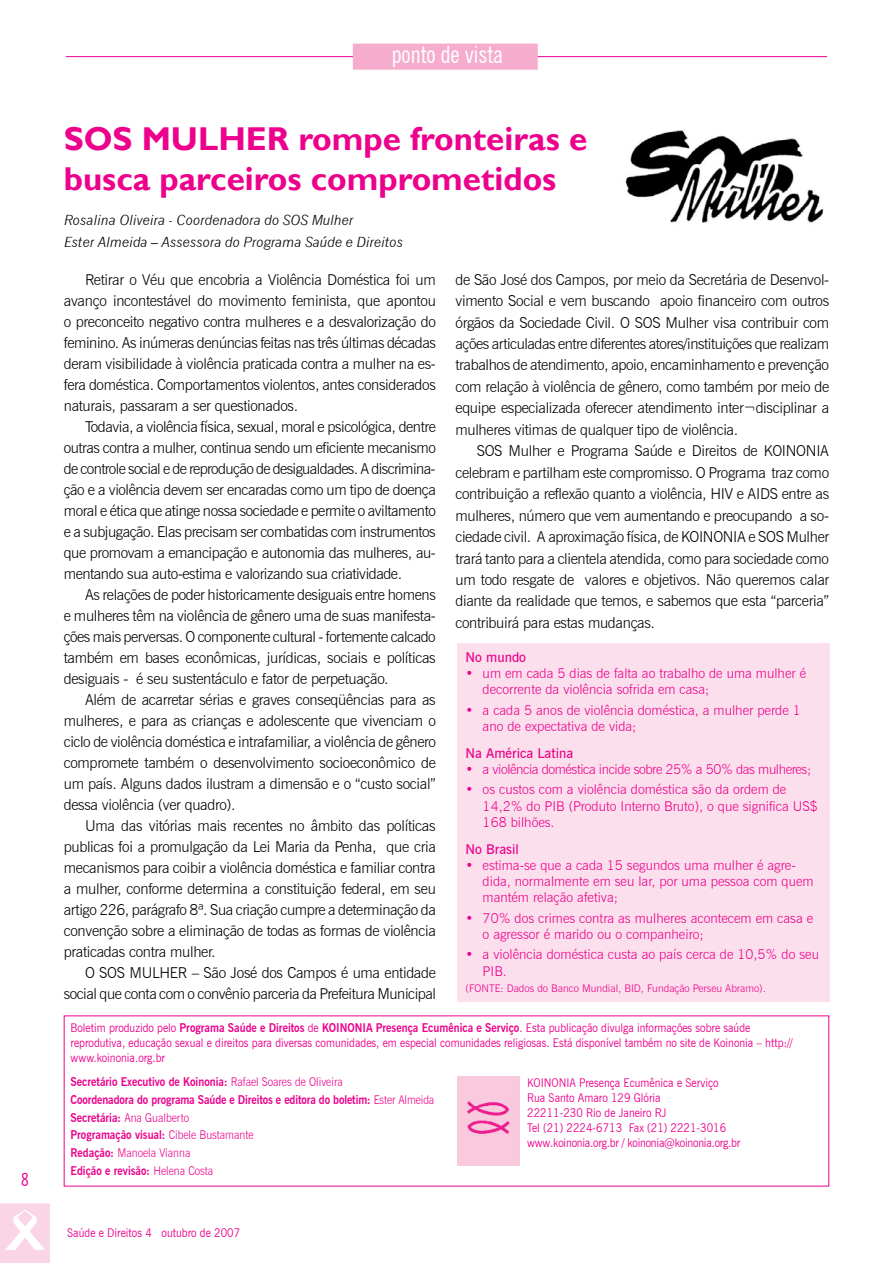
<style>
.page{position:relative;width:893px;height:1263px;background:#fff}
.page>*{position:absolute;margin:0;border:0;box-sizing:border-box;transform-origin:0 0}
.t1{font:700 33px/39.6px "Gill Sans";color:#ec008c}
.t2{font:condensed 24px "News Gothic BT";color:#fff}
.t3{font:condensed 18px "News Gothic BT";color:#ec008c}
.t4{font:300 15px/21px "News Gothic BT";letter-spacing:-.02em;color:#000;text-align:justify}
.t5{font:300 13.5px/16.2px "News Gothic BT";color:#ec008c}
.t6{font:italic 13.5px/22.5px "News Gothic";color:#000}
.t7{font:300 13.5px "News Gothic BT";letter-spacing:-.03em;color:#ec008c}
.t8{font:600 13.5px "News Gothic BT";color:#ec008c}
.t9{font:12px/15px "News Gothic BT";color:#ec008c;scale:.9 1}
.t10{font:700 12px/17.7px "News Gothic BT";color:#ec008c;scale:.9 1}
.t11{font:300 10.5px "News Gothic BT";color:#ec008c}
.s1{font-weight:700}
.s2{font-weight:300}
</style>
<div class="page">
<svg style="left:0;top:1203px;width:50px;height:60px"></svg>
<hr style="left:66px;top:56px;width:761px;height:1px;background:#ec008c">
<div style="left:353px;top:44px;width:185px;height:26px;background:#f6adcd;border:2px solid #f6adcd"></div>
<div style="left:457px;top:643px;width:372px;height:359px;background:#fcdfec"></div>
<img style="left:625px;top:130px;width:199px;height:93px">
<img style="left:457px;top:1077px;width:62px;height:88px">
<p class="t3" style="left:21px;top:1169px;width:9px">8</p>
<h2 class="t2" style="left:392px;top:40px;width:113px">ponto de vista</h2>
<h1 class="t1" style="left:64px;top:120px;width:525px">SOS MULHER rompe fronteiras e busca parceiros comprometidos</h1>
<p class="t6" style="left:64px;top:209px;width:340px">Rosalina Oliveira - Coordenadora do SOS Mulher<br>Ester Almeida – Assessora do Programa Saúde e Direitos</p>
<p class="t4" style="left:64px;top:269px;width:374px;text-indent:21px">Retirar o Véu que encobria a Violência Doméstica foi um avanço incontestável do movimento feminista, que apontou o preconceito negativo contra mulheres e a desvalorização do feminino. As inúmeras denúncias feitas nas três últimas décadas deram visibilidade à violência praticada contra a mulher na es&shy;fera doméstica. Comportamentos violentos, antes considerados naturais, passaram a ser questionados.</p>
<p class="t4" style="left:64px;top:416px;width:374px;text-indent:21px">Todavia, a violência física, sexual, moral e psicológica, dentre outras contra a mulher, continua sendo um eficiente mecanismo de controle social e de reprodução de desigualdades. A discrimina&shy;ção e a violência devem ser encaradas como um tipo de doença moral e ética que atinge nossa sociedade e permite o aviltamento e a subjugação. Elas precisam ser combatidas com instrumentos que promovam a emancipação e autonomia das mulheres, au&shy;mentando sua auto-estima e valorizando sua criatividade.</p>
<p class="t4" style="left:64px;top:584px;width:374px;text-indent:21px">As relações de poder historicamente desiguais entre homens e mulheres têm na violência de gênero uma de suas manifesta&shy;ções mais perversas. O componente cultural - fortemente calcado também em bases econômicas, jurídicas, sociais e políticas desiguais - é seu sustentáculo e fator de perpetuação.</p>
<p class="t4" style="left:64px;top:689px;width:374px;text-indent:21px">Além de acarretar sérias e graves conseqüências para as mulheres, e para as crianças e adolescente que vivenciam o ciclo de violência doméstica e intrafamiliar, a violência de gênero compromete também o desenvolvimento socioeconômico de um país. Alguns dados ilustram a dimensão e o “custo social” dessa violência (ver quadro).</p>
<p class="t4" style="left:64px;top:815px;width:374px;text-indent:21px">Uma das vitórias mais recentes no âmbito das políticas publicas foi a promulgação da Lei Maria da Penha, que cria mecanismos para coibir a violência doméstica e familiar contra a mulher, conforme determina a constituição federal, em seu artigo 226, parágrafo 8ª. Sua criação cumpre a determinação da convenção sobre a eliminação de todas as formas de violência praticadas contra mulher.</p>
<p class="t4" style="left:64px;top:962px;width:374px;text-align:right">O SOS MULHER – São José dos Campos é uma entidade social que conta com o convênio parceria da Prefeitura Municipal</p>
<p class="t4" style="left:455px;top:268px;width:375px;line-height:21.5px">de São José dos Campos, por meio da Secretária de Desenvol&shy;vimento Social e vem buscando apoio financeiro com outros órgãos da Sociedade Civil. O SOS Mulher visa contribuir com ações articuladas entre diferentes atores/instituições que realizam trabalhos de atendimento, apoio, encaminhamento e prevenção com relação à violência de gênero, como também por meio de equipe especializada oferecer atendimento inter¬disciplinar a mulheres vitimas de qualquer tipo de violência.</p>
<p class="t4" style="left:455px;top:440px;width:375px;line-height:21.5px;text-indent:21px">SOS Mulher e Programa Saúde e Direitos de KOINONIA celebram e partilham este compromisso. O Programa traz como contribuição a reflexão quanto a violência, HIV e AIDS entre as mulheres, número que vem aumentando e preocupando a so&shy;ciedade civil. A aproximação física, de KOINONIA e SOS Mulher trará tanto para a clientela atendida, como para sociedade como um todo resgate de valores e objetivos. Não queremos calar diante da realidade que temos, e sabemos que esta “parceria” contribuirá para estas mudanças.</p>
<p class="t8" style="left:466px;top:649px;width:62px">No mundo</p>
<p class="t5" style="left:483px;top:665px;width:325px;text-indent:-17px">• um em cada 5 dias de falta ao trabalho de uma mulher é decorrente da violência sofrida em casa;</p>
<p class="t5" style="left:483px;top:702px;width:320px;text-indent:-17px">• a cada 5 anos de violência doméstica, a mulher perde 1 ano de expectativa de vida;</p>
<p class="t8" style="left:466px;top:745px;width:109px">Na América Latina</p>
<p class="t7" style="left:466px;top:761px;width:347px">• a violência doméstica incide sobre 25% a 50% das mulheres;</p>
<p class="t5" style="left:483px;top:781px;width:337px;text-indent:-17px">• os custos com a violência doméstica são da ordem de<br>14,2% do PIB (Produto Interno Bruto), o que significa US$<br>168 bilhões.</p>
<p class="t8" style="left:466px;top:840px;width:55px">No Brasil</p>
<p class="t5" style="left:483px;top:857px;width:333px;text-indent:-17px">• estima-se que a cada 15 segundos uma mulher é agre&shy;dida, normalmente em seu lar, por uma pessoa com quem mantém relação afetiva;</p>
<p class="t5" style="left:483px;top:910px;width:332px;text-indent:-17px">• 70% dos crimes contra as mulheres acontecem em casa e o agressor é marido ou o companheiro;</p>
<p class="t5" style="left:483px;top:946px;width:338px;text-indent:-17px">• a violência doméstica custa ao país cerca de 10,5% do seu<br>PIB.</p>
<p class="t11" style="left:466px;top:982px;width:302px">(FONTE: Dados do Banco Mundial, BID, Fundação Perseu Abramo).</p>
<p class="t9" style="left:71px;top:1020px;width:804px">Boletim produzido pelo <span class="s1">Programa Saúde e Direitos</span> de <span class="s1">KOINONIA Presença Ecumênica e Serviço</span>. Esta publicação divulga informações sobre saúde reprodutiva, educação sexual e direitos para diversas comunidades, em especial comunidades religiosas. Está disponível também no site de Koinonia – http:// www.koinonia.org.br</p>
<p class="t9" style="left:527px;top:1075px;width:238px">KOINONIA Presença Ecumênica e Serviço<br>Rua Santo Amaro 129 Glória<br>22211-230 Rio de Janeiro RJ<br>Tel (21) 2224-6713 Fax (21) 2221-3016 www.koinonia.org.br / koinonia@koinonia.org.br</p>
<p class="t10" style="left:71px;top:1073px;width:406px">Secretário Executivo de Koinonia: <span class="s2">Rafael Soares de Oliveira<br></span>Coordenadora do programa Saúde e Direitos e editora do boletim: <span class="s2">Ester Almeida </span>Secretária: <span class="s2">Ana Gualberto<br></span>Programação visual: <span class="s2">Cibele Bustamante<br></span>Redação: <span class="s2">Manoela Vianna<br></span>Edição e revisão: <span class="s2">Helena Costa</span></p>
<p class="t9" style="left:67px;top:1225px;width:194px">Saúde e Direitos 4 outubro de 2007</p>
</div>
